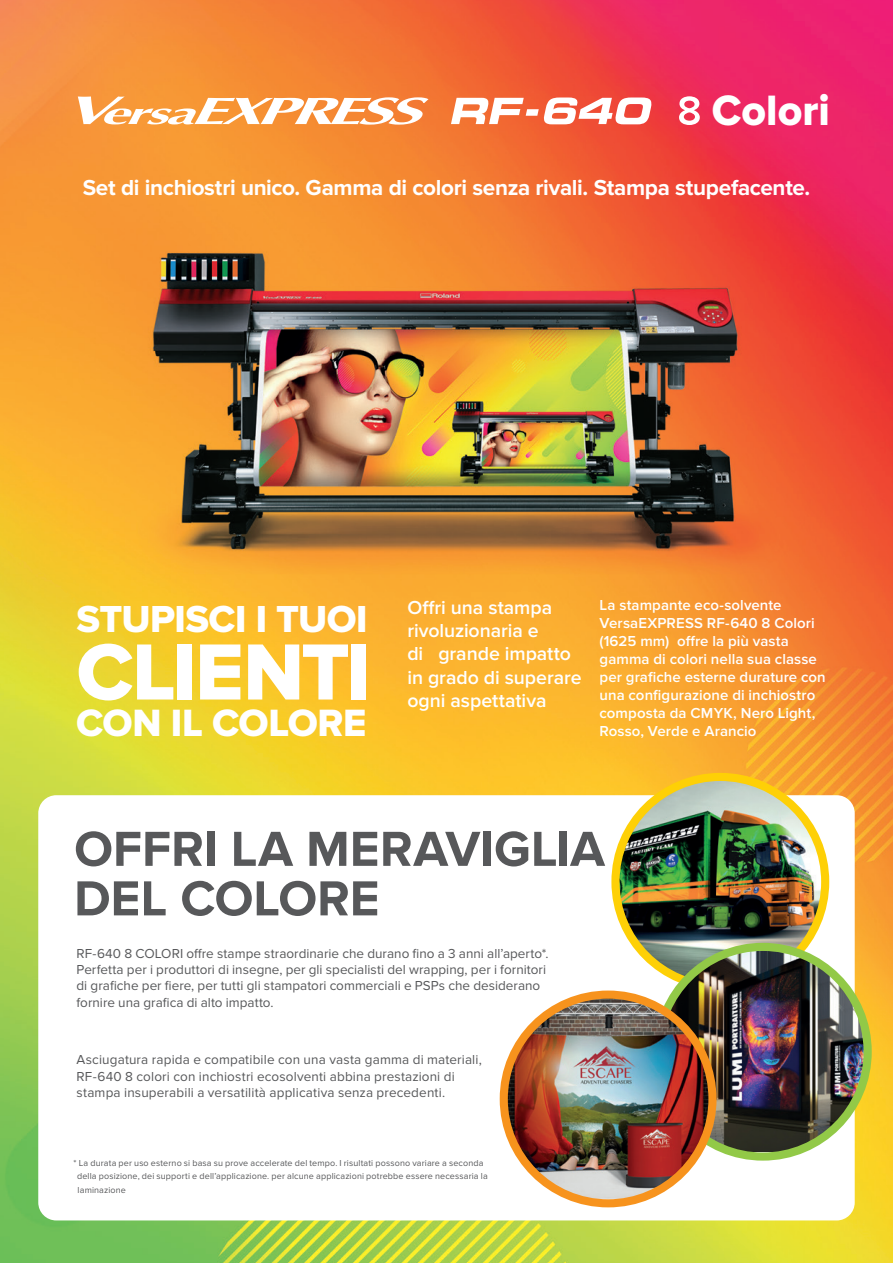
<style>
.page{position:relative;width:893px;height:1263px;background:#fff}
.page>*{position:absolute;margin:0;border:0;box-sizing:border-box;transform-origin:0 0}
.t1{font:82.5px "Proxima Nova Extrabld";letter-spacing:-.025em;color:#fff}
.t2{font:700 51px/49.5px "Proxima Nova";letter-spacing:-.005em;color:#57585a}
.t3{font:44.1px "Proxima Nova Extrabld";color:#fff}
.t4{font:39.45px "Proxima Nova Extrabld";letter-spacing:-.01em;color:#fff}
.t5{font:39px "Proxima Nova Extrabld";letter-spacing:-.015em;color:#fff}
.t6{font:700 22.5px "Proxima Nova";letter-spacing:-.015em;color:#fff}
.t7{font:600 19.5px/23.4px "Proxima Nova";letter-spacing:-.005em;color:#fff}
.t8{font:600 15px/18px "Proxima Nova";letter-spacing:.005em;color:#fff}
.t9{font:13.5px/16.2px "Proxima Nova";letter-spacing:.005em;color:#57585a}
.t10{font:9px/13.5px "Proxima Nova";letter-spacing:.015em;color:#57585a}
</style>
<div class="page">
<img style="left:0;top:0;width:893px;height:1263px">
<div style="left:38px;top:795px;width:817px;height:425px;background:#fff;border-radius:18px"></div>
<img style="left:615px;top:777px;width:210px;height:194px">
<div style="left:611px;top:773px;width:218px;height:218px;border:8px solid #fed006;border-radius:50%"></div>
<img style="left:658px;top:948px;width:208px;height:204px">
<div style="left:654px;top:943px;width:218px;height:217px;border:8px solid #92c947;border-radius:50%"></div>
<img style="left:504px;top:996px;width:208px;height:203px">
<div style="left:500px;top:990px;width:216px;height:217px;border:8px solid #f7931d;border-radius:50%"></div>
<svg style="left:679px;top:96px;width:21px;height:29px"></svg>
<svg style="left:451px;top:98px;width:202px;height:26px"></svg>
<svg style="left:78px;top:96px;width:350px;height:29px"></svg>
<h3 class="t3" style="left:712px;top:77px;width:120px">Colori</h3>
<h3 class="t6" style="left:83px;top:174px;width:729px">Set di inchiostri unico. Gamma di colori senza rivali. Stampa stupefacente.</h3>
<h3 class="t5" style="left:77px;top:597px;width:293px">STUPISCI I TUOI</h3>
<h1 class="t1" style="left:77px;top:624px;width:296px">CLIENTI</h1>
<h3 class="t4" style="left:76px;top:700px;width:292px">CON IL COLORE</h3>
<h3 class="t7" style="left:407px;top:596px;width:176px">Offri una stampa rivoluzionaria e<br>di grande impatto in grado di superare ogni aspettativa</h3>
<p class="t8" style="left:600px;top:596px;width:228px">La stampante eco-solvente<br>VersaEXPRESS RF-640 8 Colori (1625 mm) offre la più vasta gamma di colori nella sua classe per grafiche esterne durature con una configurazione di inchiostro composta da CMYK, Nero Light,<br>Rosso, Verde e Arancio</p>
<h2 class="t2" style="left:74px;top:825px;width:532px">OFFRI LA MERAVIGLIA<br>DEL COLORE</h2>
<p class="t9" style="left:77px;top:945px;width:474px">RF-640 8 COLORI offre stampe straordinarie che durano fino a 3 anni all’aperto*.<br>Perfetta per i produttori di insegne, per gli specialisti del wrapping, per i fornitori di grafiche per fiere, per tutti gli stampatori commerciali e PSPs che desiderano fornire una grafica di alto impatto.</p>
<p class="t9" style="left:77px;top:1052px;width:407px">Asciugatura rapida e compatibile con una vasta gamma di materiali,<br>RF-640 8 colori con inchiostri ecosolventi abbina prestazioni di stampa insuperabili a versatilità applicativa senza precedenti.</p>
<p class="t10" style="left:77px;top:1156px;width:412px;text-indent:-3px">* La durata per uso esterno si basa su prove accelerate del tempo. I risultati possono variare a seconda della posizione, dei supporti e dell’applicazione. per alcune applicazioni potrebbe essere necessaria la laminazione</p>
</div>
